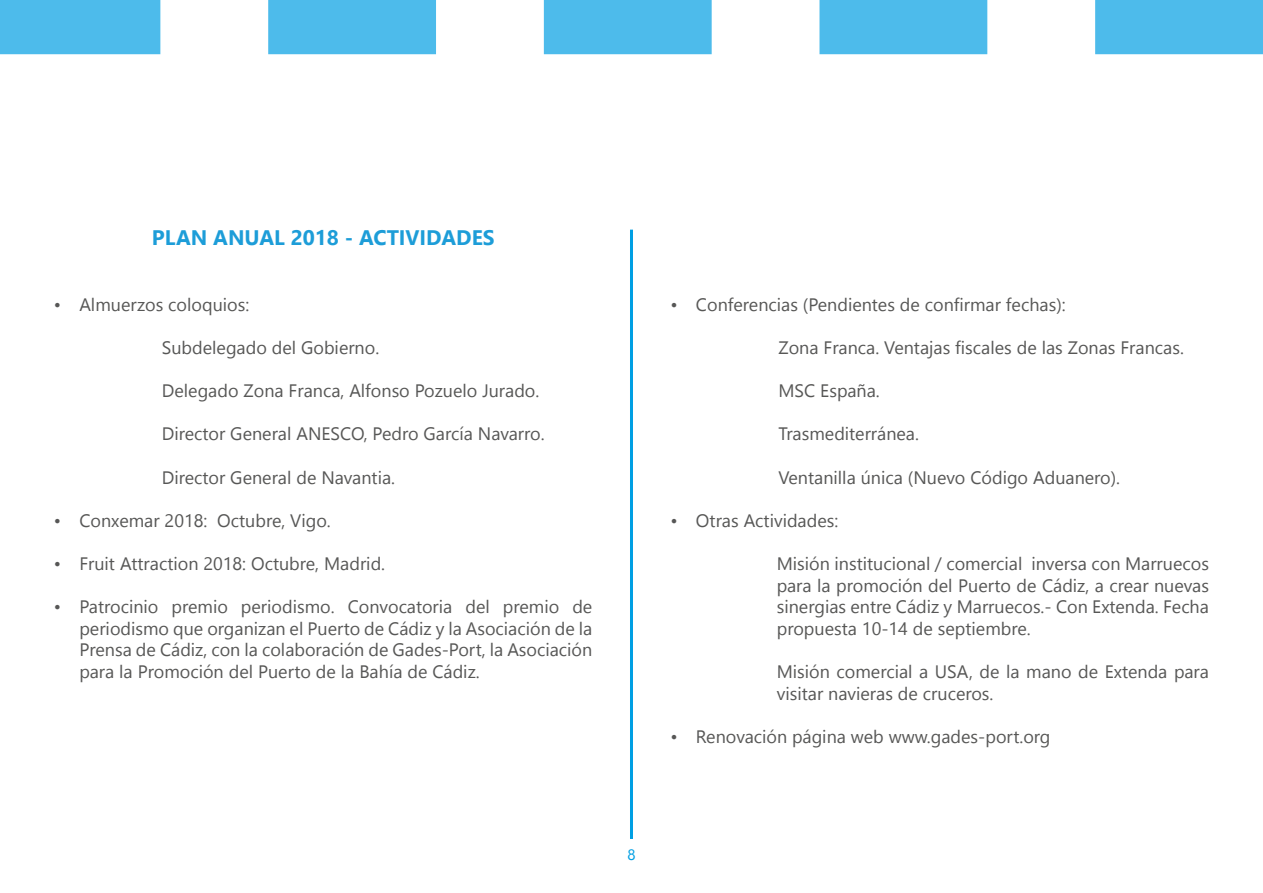
<style>
.page{position:relative;width:1263px;height:893px;background:#fff}
.page>*{position:absolute;margin:0;border:0;box-sizing:border-box;transform-origin:0 0}
.t1{font:700 21px "Nirmala UI";color:#1d9dd8}
.t2{font:18px/21.6px "Nirmala UI";color:#575756;text-align:justify}
.t3{font:15px "Nirmala UI";color:#009fe3}
</style>
<div class="page">
<svg style="left:0;top:0;width:1263px;height:54px;fill:#4dbbeb"></svg>
<hr style="left:630px;top:230px;width:3px;height:609px;background:#009fe3">
<p class="t1" style="left:152px;top:220px;width:344px">PLAN ANUAL 2018 - ACTIVIDADES</p>
<p class="t2" style="left:54px;top:292px;width:197px">• Almuerzos coloquios:</p>
<p class="t2" style="left:162px;top:336px;width:219px">Subdelegado del Gobierno.</p>
<p class="t2" style="left:162px;top:379px;width:379px">Delegado Zona Franca, Alfonso Pozuelo Jurado.</p>
<p class="t2" style="left:162px;top:422px;width:384px">Director General ANESCO, Pedro García Navarro.</p>
<p class="t2" style="left:162px;top:465px;width:235px">Director General de Navantia.</p>
<p class="t2" style="left:54px;top:508px;width:278px">• Conxemar 2018: Octubre, Vigo.</p>
<p class="t2" style="left:54px;top:552px;width:333px">• Fruit Attraction 2018: Octubre, Madrid.</p>
<p class="t2" style="left:79px;top:595px;width:514px;text-indent:-26px">• Patrocinio premio periodismo. Convocatoria del premio de periodismo que organizan el Puerto de Cádiz y la Asociación de la Prensa de Cádiz, con la colaboración de Gades-Port, la Asociación para la Promoción del Puerto de la Bahía de Cádiz.</p>
<p class="t2" style="left:670px;top:292px;width:397px">• Conferencias (Pendientes de confirmar fechas):</p>
<p class="t2" style="left:778px;top:336px;width:407px">Zona Franca. Ventajas fiscales de las Zonas Francas.</p>
<p class="t2" style="left:778px;top:379px;width:103px">MSC España.</p>
<p class="t2" style="left:778px;top:422px;width:142px">Trasmediterránea.</p>
<p class="t2" style="left:778px;top:465px;width:343px">Ventanilla única (Nuevo Código Aduanero).</p>
<p class="t2" style="left:670px;top:508px;width:169px">• Otras Actividades:</p>
<p class="t2" style="left:777px;top:552px;width:434px">Misión institucional / comercial inversa con Marruecos para la promoción del Puerto de Cádiz, a crear nuevas sinergias entre Cádiz y Marruecos.- Con Extenda. Fecha propuesta 10-14 de septiembre.</p>
<p class="t2" style="left:777px;top:660px;width:434px">Misión comercial a USA, de la mano de Extenda para visitar navieras de cruceros.</p>
<p class="t2" style="left:670px;top:724px;width:382px">• Renovación página web www.gades-port.org</p>
<p class="t3" style="left:627px;top:842px;width:10px">8</p>
</div>
